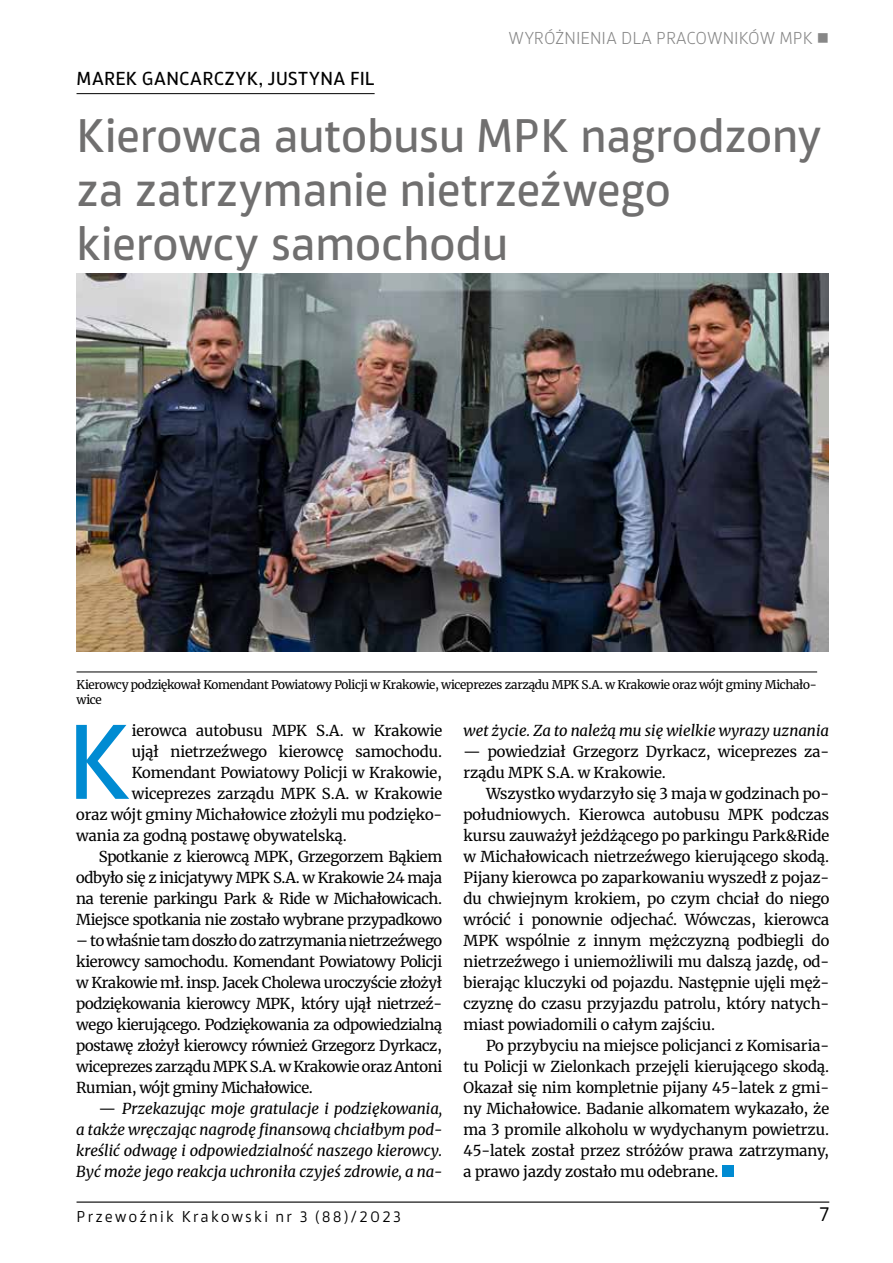
<style>
.page{position:relative;width:893px;height:1263px;background:#fff}
.page>*{position:absolute;margin:0;border:0;box-sizing:border-box;transform-origin:0 0}
.t1{font:500 101.25px "Akwe Pro";color:#008bd2}
.t2{font:500 45px/54px "Akwe Pro";letter-spacing:-.01em;color:#706f6f}
.t3{font:19.5px "Akwe Pro";color:#000}
.t4{font:500 18px "Akwe Pro";letter-spacing:.005em;color:#000}
.t5{font:300 16.5px "Akwe Pro";color:#878787}
.t6{font:15px/21px "Merriweather";letter-spacing:-.01em;color:#000;text-align:justify}
.t7{font:italic 15px/21px "Merriweather";letter-spacing:-.005em;color:#000;text-align:justify}
.t8{font:15px "Akwe Pro";letter-spacing:.14em;color:#000}
.t9{font:12px/14.4px "Merriweather";letter-spacing:-.02em;color:#000}
.s1{font-style:normal}
</style>
<div class="page">
<hr style="left:77px;top:1201px;width:752px;height:2px;background:#000">
<img style="left:76px;top:274px;width:753px;height:378px">
<hr style="left:77px;top:93px;width:298px;height:1px;background:#000">
<div style="left:722px;top:1166px;width:11px;height:11px;background:#008bd2"></div>
<hr style="left:77px;top:672px;width:740px;height:1px;background:#000">
<p class="t5" style="left:508px;top:26px;width:322px">WYRÓŻNIENIA DLA PRACOWNIKÓW MPK ■</p>
<p class="t4" style="left:77px;top:64px;width:300px">MAREK GANCARCZYK, JUSTYNA FIL</p>
<h2 class="t2" style="left:77px;top:105px;width:747px">Kierowca autobusu MPK nagrodzony za zatrzymanie nietrzeźwego kierowcy samochodu</h2>
<p class="t9" style="left:77px;top:677px;width:742px">Kierowcy podziękował Komendant Powiatowy Policji w Krakowie, wiceprezes zarządu MPK S.A. w Krakowie oraz wójt gminy Michało&shy;wice</p>
<h1 class="t1" style="left:67px;top:684px;width:66px">K</h1>
<p class="t6" style="left:132px;top:719px;width:312px">ierowca autobusu MPK S.A. w Krakowie</p>
<p class="t6" style="left:132px;top:740px;width:312px">ujął nietrzeźwego kierowcę samochodu.</p>
<p class="t6" style="left:132px;top:761px;width:312px">Komendant Powiatowy Policji w Krakowie,</p>
<p class="t6" style="left:132px;top:782px;width:312px">wiceprezes zarządu MPK S.A. w Krakowie</p>
<p class="t6" style="left:76px;top:803px;width:367px">oraz wójt gminy Michałowice złożyli mu podzięko-</p>
<p class="t6" style="left:76px;top:824px;width:272px">wania za godną postawę obywatelską.</p>
<p class="t6" style="left:99px;top:845px;width:345px">Spotkanie z kierowcą MPK, Grzegorzem Bąkiem</p>
<p class="t6" style="left:76px;top:866px;width:367px">odbyło się z inicjatywy MPK S.A. w Krakowie 24 maja</p>
<p class="t6" style="left:76px;top:887px;width:367px">na terenie parkingu Park &amp; Ride w Michałowicach.</p>
<p class="t6" style="left:76px;top:908px;width:367px">Miejsce spotkania nie zostało wybrane przypadkowo</p>
<p class="t6" style="left:76px;top:929px;width:367px">– to właśnie tam doszło do zatrzymania nietrzeźwego kierowcy samochodu. Komendant Powiatowy Policji w Krakowie mł. insp. Jacek Cholewa uroczyście złożył podziękowania kierowcy MPK, który ujął nietrzeź&shy;wego kierującego. Podziękowania za odpowiedzialną postawę złożył kierowcy również Grzegorz Dyrkacz, wiceprezes zarządu MPK S.A. w Krakowie oraz Antoni Rumian, wójt gminy Michałowice.</p>
<p class="t7" style="left:76px;top:1097px;width:367px;text-indent:22px"><span class="s1">—</span> Przekazując moje gratulacje i podziękowania, a także wręczając nagrodę finansową chciałbym pod&shy;kreślić odwagę i odpowiedzialność naszego kierowcy.<br>Być może jego reakcja uchroniła czyjeś zdrowie, a na-</p>
<p class="t7" style="left:463px;top:719px;width:367px">wet życie. Za to należą mu się wielkie wyrazy uznania</p>
<p class="t6" style="left:463px;top:740px;width:367px">— powiedział Grzegorz Dyrkacz, wiceprezes za&shy;rządu MPK S.A. w Krakowie.</p>
<p class="t6" style="left:463px;top:782px;width:367px;text-indent:23px">Wszystko wydarzyło się 3 maja w godzinach po&shy;południowych. Kierowca autobusu MPK podczas kursu zauważył jeżdżącego po parkingu Park&amp;Ride w Michałowicach nietrzeźwego kierującego skodą.<br>Pijany kierowca po zaparkowaniu wyszedł z pojaz&shy;du chwiejnym krokiem, po czym chciał do niego wrócić i ponownie odjechać. Wówczas, kierowca MPK wspólnie z innym mężczyzną podbiegli do nietrzeźwego i uniemożliwili mu dalszą jazdę, od&shy;bierając kluczyki od pojazdu. Następnie ujęli męż&shy;czyznę do czasu przyjazdu patrolu, który natych&shy;miast powiadomili o całym zajściu.</p>
<p class="t6" style="left:463px;top:1034px;width:367px;text-indent:22px">Po przybyciu na miejsce policjanci z Komisaria&shy;tu Policji w Zielonkach przejęli kierującego skodą.<br>Okazał się nim kompletnie pijany 45-latek z gmi&shy;ny Michałowice. Badanie alkomatem wykazało, że ma 3 promile alkoholu w wydychanym powietrzu.<br>45-latek został przez stróżów prawa zatrzymany, a prawo jazdy zostało mu odebrane.</p>
<p class="t8" style="left:77px;top:1205px;width:326px">Przewoźnik Krakowski nr 3 (88)/2023</p>
<h3 class="t3" style="left:820px;top:1200px;width:11px">7</h3>
</div>
